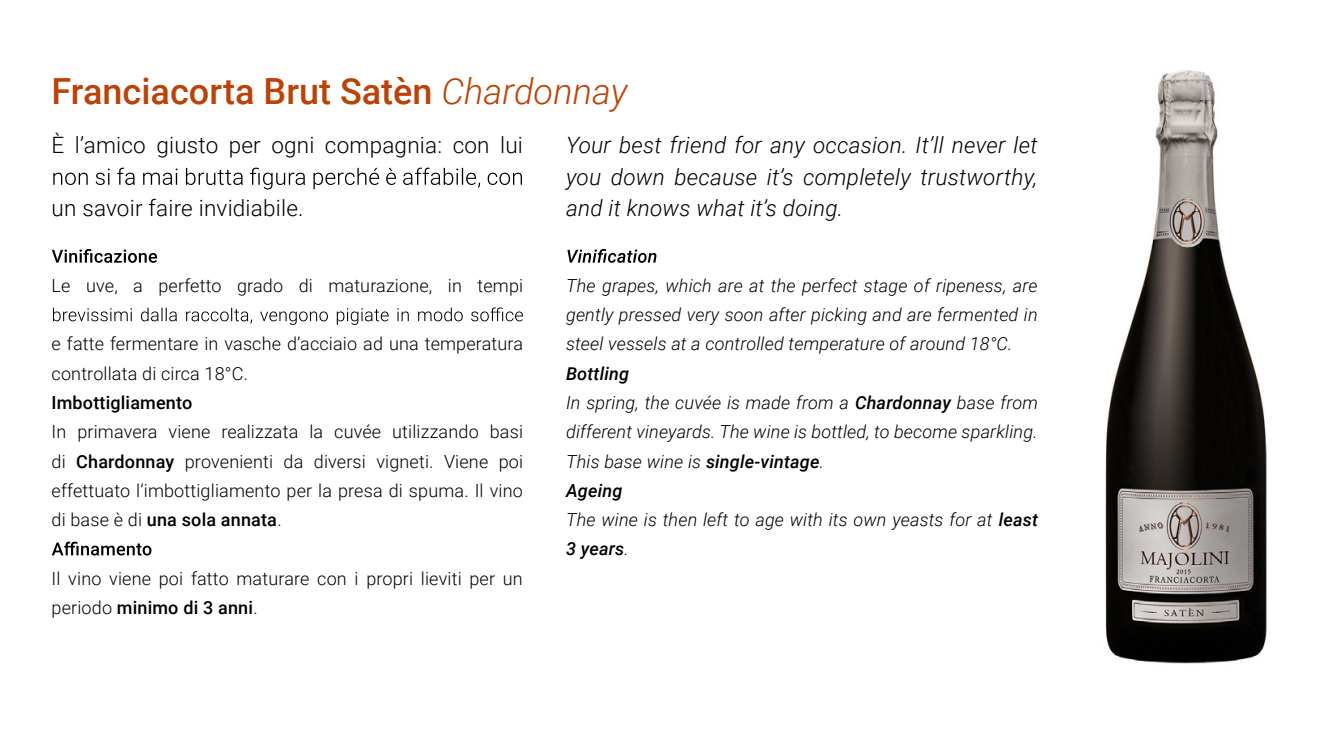
<style>
.page{position:relative;width:1340px;height:734px;background:#fff}
.page>*{position:absolute;margin:0;border:0;box-sizing:border-box;transform-origin:0 0}
.t1{font:500 36px "Roboto";color:#bc4307}
.t2{font:italic 300 22.5px/31.5px "Roboto";letter-spacing:.01em;color:#000;text-align:justify}
.t3{font:300 22.5px "Roboto";letter-spacing:.01em;color:#000}
.t4{font:300 18px/29.2px "Roboto";letter-spacing:.01em;color:#000}
.t5{font:italic 300 18px/29.2px "Roboto";letter-spacing:.01em;color:#000;text-align:justify}
.t6{font:500 18px "Roboto";letter-spacing:.01em;color:#000}
.s1{font-weight:300;font-style:italic}
.s2{font-weight:500}
</style>
<div class="page">
<svg style="left:53px;top:168px;width:469px;height:21px"></svg>
<svg style="left:52px;top:249px;width:105px;height:14px"></svg>
<svg style="left:53px;top:307px;width:470px;height:18px"></svg>
<svg style="left:52px;top:541px;width:99px;height:14px"></svg>
<svg style="left:567px;top:249px;width:89px;height:14px"></svg>
<img style="left:1105px;top:70px;width:162px;height:594px">
<h1 class="t1" style="left:52px;top:65px;width:577px">Franciacorta Brut Satèn <span class="s1">Chardonnay</span></h1>
<p class="t3" style="left:52px;top:129px;width:473px">È l’amico giusto per ogni compagnia: con lui</p>
<p class="t2" style="left:566px;top:129px;width:473px">Your best friend for any occasion. It’ll never let you down because it’s completely trustworthy, and it knows what it’s doing.</p>
<p class="t3" style="left:52px;top:192px;width:253px">un savoir faire invidiabile.</p>
<p class="t4" style="left:52px;top:270px;width:473px">Le uve, a perfetto grado di maturazione, in tempi</p>
<p class="t4" style="left:52px;top:329px;width:473px">e fatte fermentare in vasche d’acciaio ad una temperatura controllata di circa 18°C.</p>
<p class="t6" style="left:52px;top:390px;width:142px">Imbottigliamento</p>
<p class="t4" style="left:52px;top:416px;width:473px;text-align:justify">In primavera viene realizzata la cuvée utilizzando basi di <span class="s2">Chardonnay</span> provenienti da diversi vigneti. Viene poi effettuato l’imbottigliamento per la presa di spuma. Il vino di base è di <span class="s2">una sola annata</span>.</p>
<p class="t4" style="left:52px;top:563px;width:472px">Il vino viene poi fatto maturare con i propri lieviti per un periodo <span class="s2">minimo di 3 anni</span>.</p>
<p class="t5" style="left:566px;top:270px;width:473px">The grapes, which are at the perfect stage of ripeness, are gently pressed very soon after picking and are fermented in steel vessels at a controlled temperature of around 18°C.</p>
<p class="t5" style="left:566px;top:358px;width:473px;text-align:left"><span class="s2">Bottling<br></span>In spring, the cuvée is made from a <span class="s2">Chardonnay</span> base from different vineyards. The wine is bottled, to become sparkling.<br>This base wine is <span class="s2">single-vintage</span>.<br><span class="s2">Ageing<br></span>The wine is then left to age with its own yeasts for at <span class="s2">least 3 years</span>.</p>
</div>
